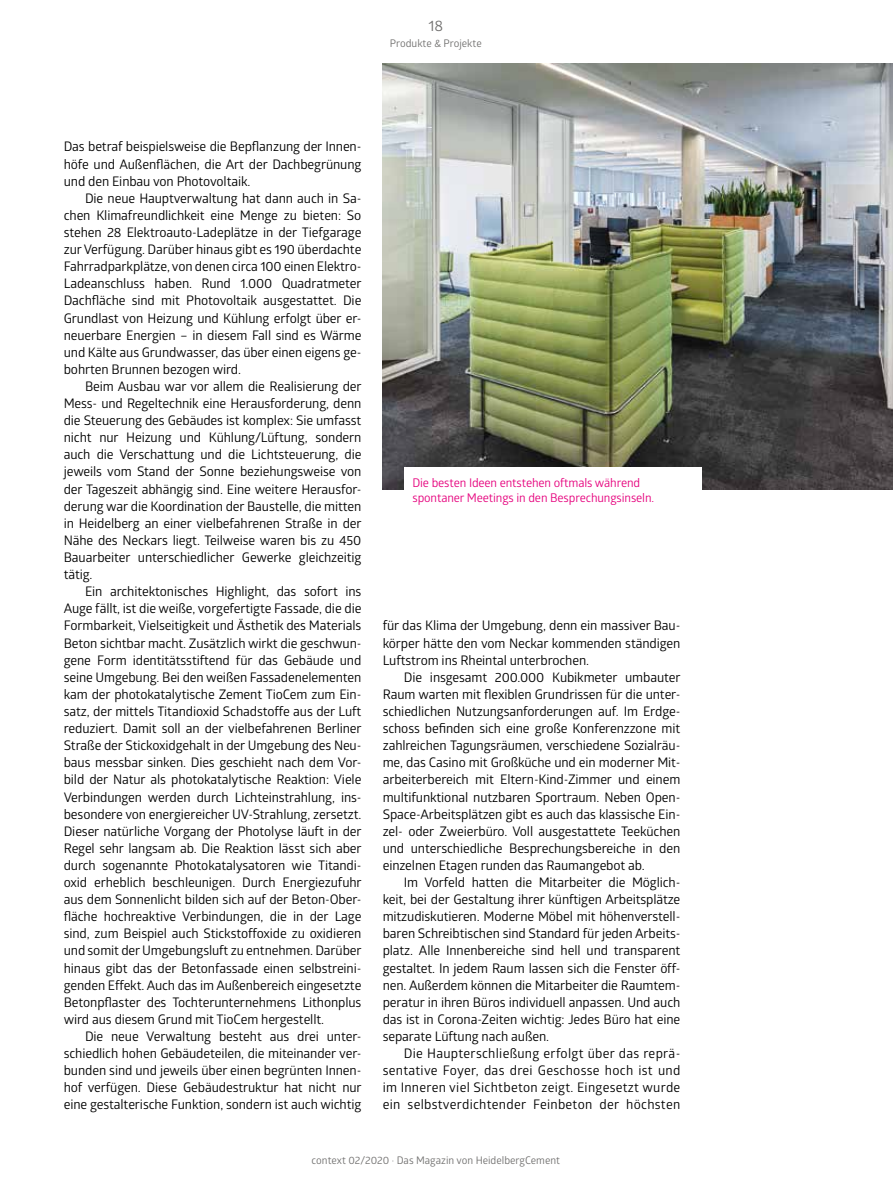
<style>
.page{position:relative;width:893px;height:1191px;background:#fff}
.page>*{position:absolute;margin:0;border:0;box-sizing:border-box;transform-origin:0 0}
.t1{font:15px "Glober";color:#706f6e}
.t2{font:13.2px/17.1px "Glober";letter-spacing:-.01em;color:#000;text-align:justify}
.t3{font:12px/15.6px "Glober";letter-spacing:-.01em;color:#e6007d}
.t4{font:10.5px "Glober";color:#706f6e}
</style>
<div class="page">
<img style="left:383px;top:64px;width:510px;height:425px">
<div style="left:404px;top:467px;width:298px;height:44px;background:#fff"></div>
<p class="t1" style="left:428px;top:15px;width:16px">18</p>
<p class="t4" style="left:390px;top:36px;width:93px">Produkte &amp; Projekte</p>
<p class="t2" style="left:64px;top:138px;width:299px">Das betraf beispielsweise die Bepflanzung der Innen&shy;höfe und Außenflächen, die Art der Dachbegrünung und den Einbau von Photovoltaik.</p>
<p class="t2" style="left:64px;top:189px;width:299px;text-indent:21px">Die neue Hauptverwaltung hat dann auch in Sa&shy;chen Klimafreundlichkeit eine Menge zu bieten: So stehen 28 Elektroauto-Ladeplätze in der Tiefgarage zur Verfügung. Darüber hinaus gibt es 190 überdachte Fahrradparkplätze, von denen circa 100 einen Elektro-Ladeanschluss haben. Rund 1.000 Quadratmeter Dachfläche sind mit Photovoltaik ausgestattet. Die Grundlast von Heizung und Kühlung erfolgt über er&shy;neuerbare Energien – in diesem Fall sind es Wärme und Kälte aus Grundwasser, das über einen eigens ge&shy;bohrten Brunnen bezogen wird.</p>
<p class="t2" style="left:64px;top:377px;width:299px;text-indent:21px">Beim Ausbau war vor allem die Realisierung der Mess- und Regeltechnik eine Herausforderung, denn die Steuerung des Gebäudes ist komplex: Sie umfasst nicht nur Heizung und Kühlung/Lüftung, sondern auch die Verschattung und die Lichtsteuerung, die jeweils vom Stand der Sonne beziehungsweise von der Tageszeit abhängig sind. Eine weitere Herausfor&shy;derung war die Koordination der Baustelle, die mitten in Heidelberg an einer vielbefahrenen Straße in der Nähe des Neckars liegt. Teilweise waren bis zu 450<br>Bauarbeiter unterschiedlicher Gewerke gleichzeitig tätig.</p>
<p class="t2" style="left:64px;top:582px;width:299px;text-indent:21px">Ein architektonisches Highlight, das sofort ins Auge fällt, ist die weiße, vorgefertigte Fassade, die die Formbarkeit, Vielseitigkeit und Ästhetik des Materials Beton sichtbar macht. Zusätzlich wirkt die geschwun&shy;gene Form identitätsstiftend für das Gebäude und seine Umgebung. Bei den weißen Fassadenelementen kam der photokatalytische Zement TioCem zum Ein&shy;satz, der mittels Titandioxid Schadstoffe aus der Luft reduziert. Damit soll an der vielbefahrenen Berliner Straße der Stickoxidgehalt in der Umgebung des Neu&shy;baus messbar sinken. Dies geschieht nach dem Vor&shy;bild der Natur als photokatalytische Reaktion: Viele Verbindungen werden durch Lichteinstrahlung, ins&shy;besondere von energiereicher UV-Strahlung, zersetzt.<br>Dieser natürliche Vorgang der Photolyse läuft in der Regel sehr langsam ab. Die Reaktion lässt sich aber durch sogenannte Photokatalysatoren wie Titandi&shy;oxid erheblich beschleunigen. Durch Energiezufuhr aus dem Sonnenlicht bilden sich auf der Beton-Ober&shy;fläche hochreaktive Verbindungen, die in der Lage sind, zum Beispiel auch Stickstoffoxide zu oxidieren und somit der Umgebungsluft zu entnehmen. Darüber hinaus gibt das der Betonfassade einen selbstreini&shy;genden Effekt. Auch das im Außenbereich eingesetzte Betonpflaster des Tochterunternehmens Lithonplus wird aus diesem Grund mit TioCem hergestellt.</p>
<p class="t2" style="left:64px;top:1027px;width:299px;text-indent:21px">Die neue Verwaltung besteht aus drei unter&shy;schiedlich hohen Gebäudeteilen, die miteinander ver&shy;bunden sind und jeweils über einen begrünten Innen&shy;hof verfügen. Diese Gebäudestruktur hat nicht nur eine gestalterische Funktion, sondern ist auch wichtig</p>
<p class="t3" style="left:412px;top:474px;width:243px">Die besten Ideen entstehen oftmals während spontaner Meetings in den Besprechungsinseln.</p>
<p class="t2" style="left:383px;top:616px;width:299px">für das Klima der Umgebung, denn ein massiver Bau&shy;körper hätte den vom Neckar kommenden ständigen Luftstrom ins Rheintal unterbrochen.</p>
<p class="t2" style="left:383px;top:668px;width:299px;text-indent:21px">Die insgesamt 200.000 Kubikmeter umbauter Raum warten mit flexiblen Grundrissen für die unter&shy;schiedlichen Nutzungsanforderungen auf. Im Erdge&shy;schoss befinden sich eine große Konferenzzone mit zahlreichen Tagungsräumen, verschiedene Sozialräu&shy;me, das Casino mit Großküche und ein moderner Mit&shy;arbeiterbereich mit Eltern-Kind-Zimmer und einem multifunktional nutzbaren Sportraum. Neben Open-Space-Arbeitsplätzen gibt es auch das klassische Ein&shy;zel- oder Zweierbüro. Voll ausgestattete Teeküchen und unterschiedliche Besprechungsbereiche in den einzelnen Etagen runden das Raumangebot ab.</p>
<p class="t2" style="left:383px;top:873px;width:299px;text-indent:21px">Im Vorfeld hatten die Mitarbeiter die Möglich&shy;keit, bei der Gestaltung ihrer künftigen Arbeitsplätze mitzudiskutieren. Moderne Möbel mit höhenverstell&shy;baren Schreibtischen sind Standard für jeden Arbeits&shy;platz. Alle Innenbereiche sind hell und transparent gestaltet. In jedem Raum lassen sich die Fenster öff&shy;nen. Außerdem können die Mitarbeiter die Raumtem&shy;peratur in ihren Büros individuell anpassen. Und auch das ist in Corona-Zeiten wichtig: Jedes Büro hat eine separate Lüftung nach außen.</p>
<p class="t2" style="left:383px;top:1044px;width:299px;text-indent:21px">Die Haupterschließung erfolgt über das reprä&shy;sentative Foyer, das drei Geschosse hoch ist und im Inneren viel Sichtbeton zeigt. Eingesetzt wurde ein selbstverdichtender Feinbeton der höchsten</p>
<p class="t4" style="left:312px;top:1153px;width:250px">context 02/2020 · Das Magazin von HeidelbergCement</p>
</div>
